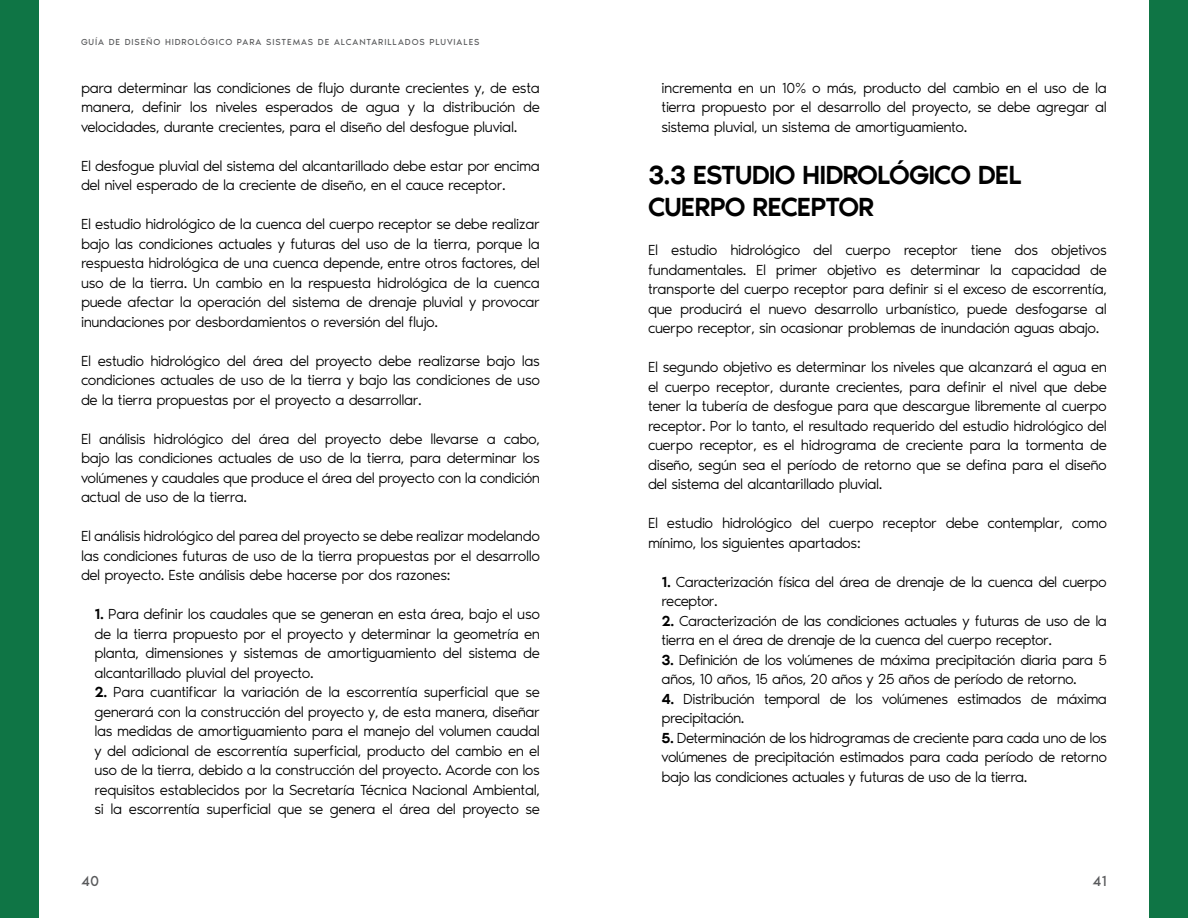
<style>
.page{position:relative;width:1188px;height:918px;background:#fff}
.page>*{position:absolute;margin:0;border:0;box-sizing:border-box;transform-origin:0 0}
.t1{font:500 27px/32.4px "Noir Pro";letter-spacing:-.04em;color:#000}
.t2{font:300 15px/19.5px "Noir Pro";letter-spacing:-.035em;color:#000;text-align:justify}
.t3{font:15px "Noir Pro";color:#58595b}
.t4{font:9px "Noir Pro";letter-spacing:.1em;color:#58595b}
.s1{font-weight:500}
</style>
<div class="page">
<div style="left:0;top:0;width:39px;height:918px;background:#0f7545"></div>
<div style="left:1149px;top:0;width:39px;height:918px;background:#0f7545"></div>
<p class="t4" style="left:81px;top:35px;width:400px">GUÍA DE DISEÑO HIDROLÓGICO PARA SISTEMAS DE ALCANTARILLADOS PLUVIALES</p>
<p class="t2" style="left:81px;top:77px;width:461px">para determinar las condiciones de flujo durante crecientes y, de esta manera, definir los niveles esperados de agua y la distribución de velocidades, durante crecientes, para el diseño del desfogue pluvial.</p>
<p class="t2" style="left:81px;top:155px;width:461px">El desfogue pluvial del sistema del alcantarillado debe estar por encima del nivel esperado de la creciente de diseño, en el cauce receptor.</p>
<p class="t2" style="left:81px;top:214px;width:461px">El estudio hidrológico de la cuenca del cuerpo receptor se debe realizar bajo las condiciones actuales y futuras del uso de la tierra, porque la respuesta hidrológica de una cuenca depende, entre otros factores, del uso de la tierra. Un cambio en la respuesta hidrológica de la cuenca puede afectar la operación del sistema de drenaje pluvial y provocar inundaciones por desbordamientos o reversión del flujo.</p>
<p class="t2" style="left:81px;top:350px;width:460px">El estudio hidrológico del área del proyecto debe realizarse bajo las condiciones actuales de uso de la tierra y bajo las condiciones de uso de la tierra propuestas por el proyecto a desarrollar.</p>
<p class="t2" style="left:81px;top:428px;width:461px">El análisis hidrológico del área del proyecto debe llevarse a cabo, bajo las condiciones actuales de uso de la tierra, para determinar los volúmenes y caudales que produce el área del proyecto con la condición actual de uso de la tierra.</p>
<p class="t2" style="left:81px;top:526px;width:460px">El análisis hidrológico del parea del proyecto se debe realizar modelando las condiciones futuras de uso de la tierra propuestas por el desarrollo del proyecto. Este análisis debe hacerse por dos razones:</p>
<p class="t2" style="left:94px;top:604px;width:447px"><span class="s1">1.</span> Para definir los caudales que se generan en esta área, bajo el uso de la tierra propuesto por el proyecto y determinar la geometría en planta, dimensiones y sistemas de amortiguamiento del sistema de alcantarillado pluvial del proyecto.</p>
<p class="t2" style="left:94px;top:682px;width:447px"><span class="s1">2.</span> Para cuantificar la variación de la escorrentía superficial que se generará con la construcción del proyecto y, de esta manera, diseñar las medidas de amortiguamiento para el manejo del volumen caudal y del adicional de escorrentía superficial, producto del cambio en el uso de la tierra, debido a la construcción del proyecto. Acorde con los requisitos establecidos por la Secretaría Técnica Nacional Ambiental, si la escorrentía superficial que se genera el área del proyecto se</p>
<p class="t2" style="left:662px;top:77px;width:447px">incrementa en un 10% o más, producto del cambio en el uso de la tierra propuesto por el desarrollo del proyecto, se debe agregar al sistema pluvial, un sistema de amortiguamiento.</p>
<h1 class="t1" style="left:648px;top:157px;width:375px">3.3 ESTUDIO HIDROLÓGICO DEL<br>CUERPO RECEPTOR</h1>
<p class="t2" style="left:648px;top:240px;width:461px">El estudio hidrológico del cuerpo receptor tiene dos objetivos fundamentales. El primer objetivo es determinar la capacidad de transporte del cuerpo receptor para definir si el exceso de escorrentía, que producirá el nuevo desarrollo urbanístico, puede desfogarse al cuerpo receptor, sin ocasionar problemas de inundación aguas abajo.</p>
<p class="t2" style="left:648px;top:357px;width:461px">El segundo objetivo es determinar los niveles que alcanzará el agua en el cuerpo receptor, durante crecientes, para definir el nivel que debe tener la tubería de desfogue para que descargue libremente al cuerpo receptor. Por lo tanto, el resultado requerido del estudio hidrológico del cuerpo receptor, es el hidrograma de creciente para la tormenta de diseño, según sea el período de retorno que se defina para el diseño del sistema del alcantarillado pluvial.</p>
<p class="t2" style="left:648px;top:513px;width:461px">El estudio hidrológico del cuerpo receptor debe contemplar, como mínimo, los siguientes apartados:</p>
<p class="t2" style="left:662px;top:571px;width:447px"><span class="s1">1.</span> Caracterización física del área de drenaje de la cuenca del cuerpo receptor.</p>
<p class="t2" style="left:662px;top:610px;width:447px"><span class="s1">2.</span> Caracterización de las condiciones actuales y futuras de uso de la tierra en el área de drenaje de la cuenca del cuerpo receptor.</p>
<p class="t2" style="left:662px;top:649px;width:447px"><span class="s1">3.</span> Definición de los volúmenes de máxima precipitación diaria para 5 años, 10 años, 15 años, 20 años y 25 años de período de retorno.</p>
<p class="t2" style="left:662px;top:688px;width:447px"><span class="s1">4.</span> Distribución temporal de los volúmenes estimados de máxima precipitación.</p>
<p class="t2" style="left:662px;top:727px;width:447px"><span class="s1">5.</span> Determinación de los hidrogramas de creciente para cada uno de los volúmenes de precipitación estimados para cada período de retorno bajo las condiciones actuales y futuras de uso de la tierra.</p>
<p class="t3" style="left:81px;top:870px;width:20px">40</p>
<p class="t3" style="left:1092px;top:870px;width:16px">41</p>
</div>
